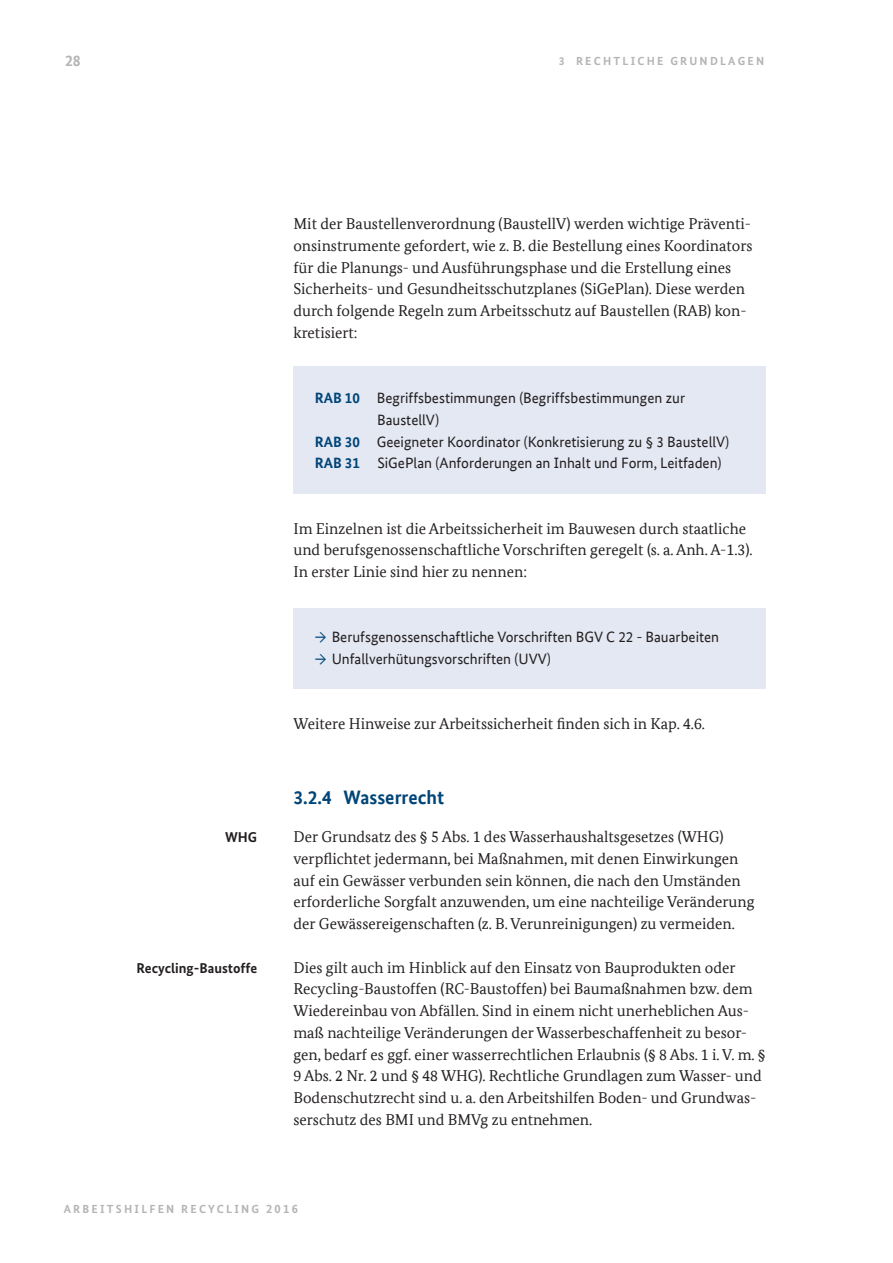
<style>
.page{position:relative;width:893px;height:1263px;background:#fff}
.page>*{position:absolute;margin:0;border:0;box-sizing:border-box;transform-origin:0 0}
.Überschriftenebene_3{font:700 19.5px "Bundes Sans Office";color:#004578}
.Artikel{font:15.75px/21.8px "Bundes Serif Office";color:#231f20}
.t1{font:700 15.75px "Bundes Sans";color:#b4b4b4}
.Text_in_Infobox{font:15px/21.8px "Bundes Sans Office";color:#231f20}
.Mariginalie{font:700 14.25px "Bundes Sans";color:#231f20}
.t2{font:700 11.7px "Bundes Sans";letter-spacing:.19em;color:#b4b4b4}
.s1{font-weight:700;color:#004578}
.s2{color:#004578}
.s3{font-size:12.45px}
</style>
<div class="page">
<div style="left:293px;top:608px;width:472px;height:81px;background:#e4e8f3"></div>
<div style="left:293px;top:366px;width:472px;height:127px;background:#e4e8f3"></div>
<p class="t1" style="left:65px;top:51px;width:17px">28</p>
<p class="t2" style="left:559px;top:53px;width:207px">3 RECHTLICHE GRUNDLAGEN</p>
<p class="Mariginalie" style="left:225px;top:829px;width:34px">WHG</p>
<p class="Mariginalie" style="left:136px;top:959px;width:122px">Recycling-Baustoffe</p>
<p class="Artikel" style="left:293px;top:213px;width:461px">Mit der Baustellenverordnung (BaustellV) werden wichtige Präventi&shy;onsinstrumente gefordert, wie z. B. die Bestellung eines Koordinators für die Planungs- und Ausführungsphase und die Erstellung eines Sicherheits- und Gesundheitsschutzplanes (SiGePlan). Diese werden durch folgende Regeln zum Arbeitsschutz auf Baustellen (RAB) kon&shy;kretisiert:</p>
<p class="Text_in_Infobox" style="left:377px;top:387px;width:309px;text-indent:-62px"><span class="s1">RAB 10</span> Begriffsbestimmungen (Begriffsbestimmungen zur<br>BaustellV)</p>
<p class="Text_in_Infobox" style="left:315px;top:431px;width:416px"><span class="s1">RAB 30</span> Geeigneter Koordinator (Konkretisierung zu § 3 BaustellV)</p>
<p class="Text_in_Infobox" style="left:315px;top:452px;width:408px"><span class="s1">RAB 31</span> SiGePlan (Anforderungen an Inhalt und Form, Leitfaden)</p>
<p class="Artikel" style="left:293px;top:517px;width:461px">Im Einzelnen ist die Arbeitssicherheit im Bauwesen durch staatliche und berufsgenossenschaftliche Vorschriften geregelt (s. a. Anh. A-1.3).<br>In erster Linie sind hier zu nennen:</p>
<p class="Text_in_Infobox" style="left:315px;top:626px;width:406px"><span class="s2">→</span> Berufsgenossenschaftliche Vorschriften BGV C 22 - Bauarbeiten</p>
<p class="Text_in_Infobox" style="left:315px;top:648px;width:238px"><span class="s2">→</span> Unfallverhütungsvorschriften (UVV)</p>
<p class="Artikel" style="left:293px;top:713px;width:413px">Weitere Hinweise zur Arbeitssicherheit finden sich in Kap. 4.6.</p>
<p class="Überschriftenebene_3" style="left:293px;top:786px;width:152px">3.2.4 Wasserrecht</p>
<p class="Artikel" style="left:293px;top:826px;width:463px">Der Grundsatz des § 5 Abs. 1 des Wasserhaushaltsgesetzes (WHG) verpflichtet jedermann, bei Maßnahmen, mit denen Einwirkungen auf ein Gewässer verbunden sein können, die nach den Umständen erforderliche Sorgfalt anzuwenden, um eine nachteilige Veränderung der Gewässereigenschaften (z. B. Verunreinigungen) zu vermeiden.</p>
<p class="Artikel" style="left:293px;top:956px;width:473px">Dies gilt auch im Hinblick auf den Einsatz von Bauprodukten oder Recycling-Baustoffen (RC-Baustoffen) bei Baumaßnahmen bzw. dem Wiedereinbau von Abfällen. Sind in einem nicht unerheblichen Aus&shy;maß nachteilige Veränderungen der Wasserbeschaffenheit zu besor&shy;gen, bedarf es ggf. einer wasserrechtlichen Erlaubnis (§ 8 Abs. 1 i. V. m. § 9 Abs. 2 Nr. 2 und § 48 WHG). Rechtliche Grundlagen zum Wasser- und Bodenschutzrecht sind u. a. den Arbeitshilfen Boden- und Grundwas&shy;serschutz des BMI und BMVg zu entnehmen.</p>
<p class="t2" style="left:64px;top:1202px;width:236px">ARBEITSHILFEN RECYCLING <span class="s3">2016</span></p>
</div>
